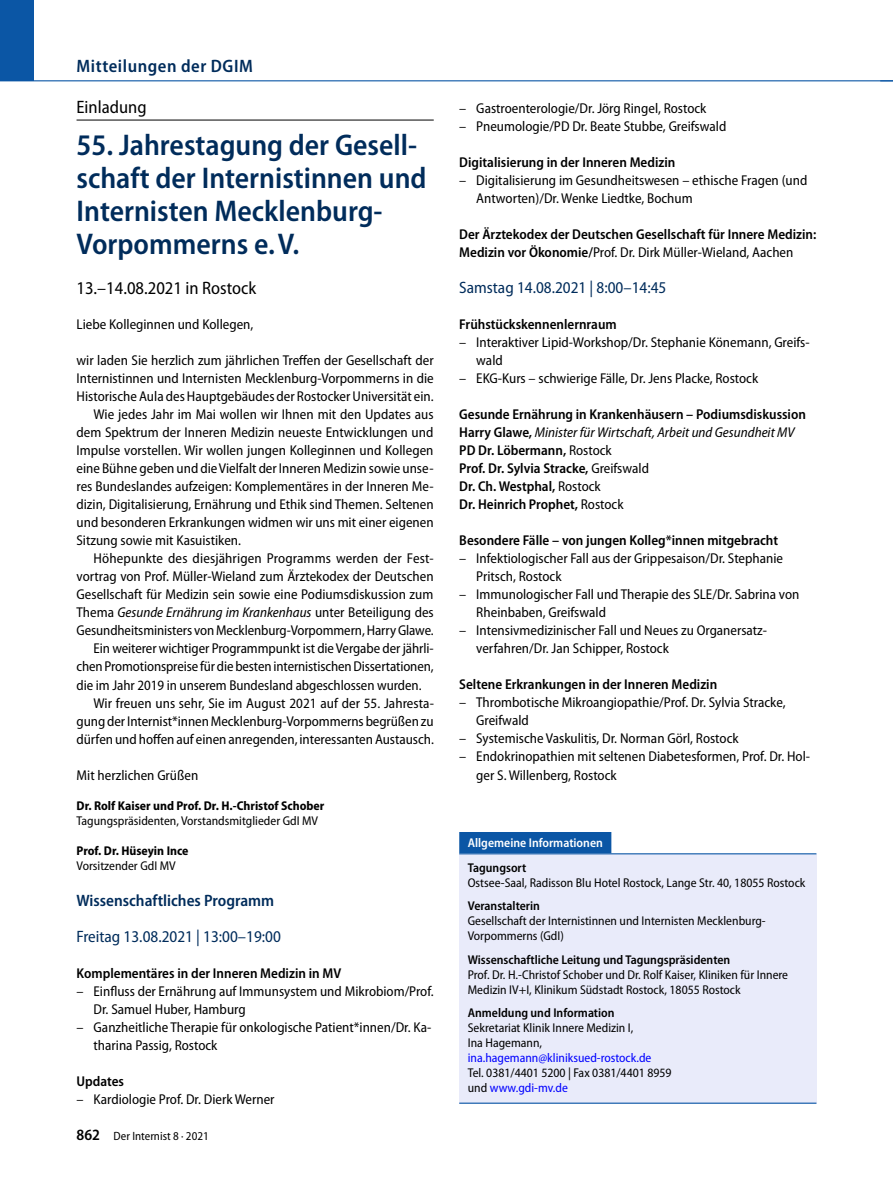
<style>
.page{position:relative;width:893px;height:1187px;background:#fff}
.page>*{position:absolute;margin:0;border:0;box-sizing:border-box;transform-origin:0 0}
.t1{font:600 semi-condensed 30px/33px "Myriad Pro";color:#002c5b}
.t2{font:semi-condensed 18px "Myriad Pro";color:#000}
.t3{font:600 semi-condensed 18px "Myriad Pro";letter-spacing:.03em;color:#002c5b}
.t4{font:semi-condensed 16.5px "Myriad Pro";color:#002c5b}
.t5{font:600 semi-condensed 16.5px "Myriad Pro";color:#002c5b}
.t6{font:semi-condensed 14.25px/18px "Myriad Pro";color:#000}
.t7{font:600 semi-condensed 14.25px/18px "Myriad Pro";color:#000}
.t8{font:italic semi-condensed 14.25px "Myriad Pro";color:#000}
.t9{font:semi-condensed 12.75px/15px "Myriad Pro";color:#000}
.t10{font:600 semi-condensed 12.75px "Myriad Pro";color:#000}
.t11{font:700 semi-condensed 12.75px "Myriad Pro";color:#000}
.t12{font:semi-condensed 12.75px "Myriad Pro";color:#00f}
.t13{font:600 semi-condensed 12.75px "Myriad Pro";color:#fff}
.t14{font:semi-condensed 12px "Myriad Pro";color:#000}
.s1{font-style:normal}
.s2{font-weight:600;font-size:15.75px}
.s3{font-weight:400}
.s4{font-weight:400;font-style:italic}
.s5{color:#00f}
</style>
<div class="page">
<hr style="left:0;top:80px;width:893px;height:1px;background:#0b56a5">
<svg style="left:880px;top:80px;width:13px;height:1px"></svg>
<div style="left:0;top:0;width:34px;height:81px;background:#0b56a5"></div>
<hr style="left:77px;top:120px;width:357px;height:1px;background:#000">
<div style="left:459px;top:853px;width:357px;height:250px;background:#e9ebfa"></div>
<hr style="left:459px;top:853px;width:357px;height:1px;background:#0b56a5">
<hr style="left:459px;top:1102px;width:357px;height:1px;background:#0b56a5">
<div style="left:459px;top:832px;width:152px;height:21px;background:#0b56a5"></div>
<p class="t3" style="left:77px;top:56px;width:178px">Mitteilungen der DGIM</p>
<p class="t2" style="left:77px;top:98px;width:71px">Einladung</p>
<h1 class="t1" style="left:77px;top:129px;width:352px">55. Jahrestagung der Gesell&shy;schaft der Internistinnen und<br>Internisten Mecklenburg-<br>Vorpommerns e.V.</h1>
<p class="t2" style="left:77px;top:278px;width:181px">13.–14.08.2021 in Rostock</p>
<p class="t6" style="left:77px;top:316px;width:178px">Liebe Kolleginnen und Kollegen,</p>
<p class="t6" style="left:77px;top:352px;width:359px">wir laden Sie herzlich zum jährlichen Treffen der Gesellschaft der</p>
<p class="t6" style="left:77px;top:370px;width:359px">Internistinnen und Internisten Mecklenburg-Vorpommerns in die</p>
<p class="t6" style="left:77px;top:388px;width:359px">Historische Aula des Hauptgebäudes der Rostocker Universität ein.</p>
<p class="t6" style="left:94px;top:406px;width:342px">Wie jedes Jahr im Mai wollen wir Ihnen mit den Updates aus</p>
<p class="t6" style="left:77px;top:424px;width:358px">dem Spektrum der Inneren Medizin neueste Entwicklungen und</p>
<p class="t6" style="left:77px;top:442px;width:358px">Impulse vorstellen. Wir wollen jungen Kolleginnen und Kollegen</p>
<p class="t6" style="left:77px;top:460px;width:359px">eine Bühne geben und die Vielfalt der Inneren Medizin sowie unse-</p>
<p class="t6" style="left:77px;top:478px;width:359px">res Bundeslandes aufzeigen: Komplementäres in der Inneren Me-</p>
<p class="t6" style="left:77px;top:496px;width:359px">dizin, Digitalisierung, Ernährung und Ethik sind Themen. Seltenen</p>
<p class="t6" style="left:77px;top:514px;width:359px">und besonderen Erkrankungen widmen wir uns mit einer eigenen</p>
<p class="t6" style="left:77px;top:532px;width:166px">Sitzung sowie mit Kasuistiken.</p>
<p class="t6" style="left:94px;top:550px;width:342px">Höhepunkte des diesjährigen Programms werden der Fest-</p>
<p class="t6" style="left:77px;top:568px;width:359px">vortrag von Prof. Müller-Wieland zum Ärztekodex der Deutschen</p>
<p class="t6" style="left:77px;top:586px;width:358px">Gesellschaft für Medizin sein sowie eine Podiumsdiskussion zum</p>
<p class="t8" style="left:77px;top:605px;width:359px"><span class="s1">Thema</span> Gesunde Ernährung im Krankenhaus <span class="s1">unter Beteiligung des</span></p>
<p class="t6" style="left:77px;top:622px;width:359px">Gesundheitsministers von Mecklenburg-Vorpommern, Harry Glawe.</p>
<p class="t6" style="left:94px;top:640px;width:342px">Ein weiterer wichtiger Programmpunkt ist die Vergabe der jährli-</p>
<p class="t6" style="left:77px;top:658px;width:359px">chen Promotionspreise für die besten internistischen Dissertationen,</p>
<p class="t6" style="left:77px;top:676px;width:346px">die im Jahr 2019 in unserem Bundesland abgeschlossen wurden.</p>
<p class="t6" style="left:94px;top:694px;width:342px">Wir freuen uns sehr, Sie im August 2021 auf der 55. Jahresta-</p>
<p class="t6" style="left:77px;top:712px;width:358px">gung der Internist*innen Mecklenburg-Vorpommerns begrüßen zu</p>
<p class="t6" style="left:77px;top:730px;width:359px">dürfen und hoffen auf einen anregenden, interessanten Austausch.</p>
<p class="t6" style="left:77px;top:766px;width:123px">Mit herzlichen Grüßen</p>
<p class="t11" style="left:77px;top:798px;width:249px">Dr. Rolf Kaiser und Prof. Dr. H.-Christof Schober</p>
<p class="t9" style="left:77px;top:813px;width:243px">Tagungspräsidenten, Vorstandsmitglieder GdI MV</p>
<p class="t11" style="left:77px;top:843px;width:114px">Prof. Dr. Hüseyin Ince</p>
<p class="t9" style="left:77px;top:858px;width:101px">Vorsitzender GdI MV</p>
<p class="t5" style="left:77px;top:890px;width:199px">Wissenschaftliches Programm</p>
<p class="t4" style="left:77px;top:927px;width:206px">Freitag 13.08.2021 | 13:00–19:00</p>
<p class="t7" style="left:77px;top:964px;width:266px">Komplementäres in der Inneren Medizin in MV</p>
<p class="t6" style="left:94px;top:982px;width:342px;text-indent:-17px">– Einfluss der Ernährung auf Immunsystem und Mikrobiom/Prof.<br>Dr. Samuel Huber, Hamburg</p>
<p class="t6" style="left:94px;top:1018px;width:339px;text-indent:-17px">– Ganzheitliche Therapie für onkologische Patient*innen/Dr. Ka&shy;tharina Passig, Rostock</p>
<p class="t7" style="left:77px;top:1072px;width:49px">Updates</p>
<p class="t6" style="left:77px;top:1090px;width:200px">– Kardiologie Prof. Dr. Dierk Werner</p>
<p class="t14" style="left:77px;top:1129px;width:134px"><span class="s2">862</span> Der Internist 8 · 2021</p>
<p class="t6" style="left:459px;top:100px;width:249px">– Gastroenterologie/Dr. Jörg Ringel, Rostock</p>
<p class="t6" style="left:459px;top:118px;width:269px">– Pneumologie/PD Dr. Beate Stubbe, Greifswald</p>
<p class="t7" style="left:459px;top:154px;width:218px">Digitalisierung in der Inneren Medizin</p>
<p class="t6" style="left:476px;top:172px;width:333px;text-indent:-17px">– Digitalisierung im Gesundheitswesen – ethische Fragen (und<br>Antworten)/Dr. Wenke Liedtke, Bochum</p>
<p class="t7" style="left:459px;top:226px;width:359px">Der Ärztekodex der Deutschen Gesellschaft für Innere Medizin:<br>Medizin vor Ökonomie/<span class="s3">Prof. Dr. Dirk Müller-Wieland, Aachen</span></p>
<p class="t4" style="left:459px;top:279px;width:209px">Samstag 14.08.2021 | 8:00–14:45</p>
<p class="t7" style="left:459px;top:316px;width:159px">Frühstückskennenlernraum</p>
<p class="t6" style="left:476px;top:334px;width:335px;text-indent:-17px">– Interaktiver Lipid-Workshop/Dr. Stephanie Könemann, Greifs&shy;wald</p>
<p class="t6" style="left:459px;top:370px;width:300px">– EKG-Kurs – schwierige Fälle, Dr. Jens Placke, Rostock</p>
<p class="t7" style="left:459px;top:406px;width:348px">Gesunde Ernährung in Krankenhäusern – Podiumsdiskussion Harry Glawe, <span class="s4">Minister für Wirtschaft, Arbeit und Gesundheit MV </span>PD Dr. Löbermann, <span class="s3">Rostock<br></span>Prof. Dr. Sylvia Stracke, <span class="s3">Greifswald<br></span>Dr. Ch. Westphal, <span class="s3">Rostock<br></span>Dr. Heinrich Prophet, <span class="s3">Rostock</span></p>
<p class="t7" style="left:459px;top:532px;width:320px">Besondere Fälle – von jungen Kolleg*innen mitgebracht</p>
<p class="t6" style="left:476px;top:550px;width:308px;text-indent:-17px">– Infektiologischer Fall aus der Grippesaison/Dr. Stephanie<br>Pritsch, Rostock</p>
<p class="t6" style="left:476px;top:586px;width:325px;text-indent:-17px">– Immunologischer Fall und Therapie des SLE/Dr. Sabrina von<br>Rheinbaben, Greifswald</p>
<p class="t6" style="left:476px;top:622px;width:292px;text-indent:-17px">– Intensivmedizinischer Fall und Neues zu Organersatz&shy;verfahren/Dr. Jan Schipper, Rostock</p>
<p class="t7" style="left:459px;top:676px;width:260px">Seltene Erkrankungen in der Inneren Medizin</p>
<p class="t6" style="left:476px;top:694px;width:311px;text-indent:-17px">– Thrombotische Mikroangiopathie/Prof. Dr. Sylvia Stracke,<br>Greifwald</p>
<p class="t6" style="left:459px;top:730px;width:281px">– Systemische Vaskulitis, Dr. Norman Görl, Rostock</p>
<p class="t6" style="left:476px;top:748px;width:335px;text-indent:-17px">– Endokrinopathien mit seltenen Diabetesformen, Prof. Dr. Hol&shy;ger S. Willenberg, Rostock</p>
<p class="t13" style="left:468px;top:835px;width:137px">Allgemeine Informationen</p>
<p class="t10" style="left:468px;top:860px;width:60px">Tagungsort</p>
<p class="t9" style="left:468px;top:875px;width:339px">Ostsee-Saal, Radisson Blu Hotel Rostock, Lange Str. 40, 18055 Rostock</p>
<p class="t10" style="left:468px;top:899px;width:74px">Veranstalterin</p>
<p class="t9" style="left:468px;top:913px;width:299px">Gesellschaft der Internistinnen und Internisten Mecklenburg-<br>Vorpommerns (GdI)</p>
<p class="t10" style="left:468px;top:952px;width:264px">Wissenschaftliche Leitung und Tagungspräsidenten</p>
<p class="t9" style="left:468px;top:967px;width:322px">Prof. Dr. H.-Christof Schober und Dr. Rolf Kaiser, Kliniken für Innere<br>Medizin IV+I, Klinikum Südstadt Rostock, 18055 Rostock</p>
<p class="t10" style="left:468px;top:1006px;width:148px">Anmeldung und Information</p>
<p class="t9" style="left:468px;top:1020px;width:167px">Sekretariat Klinik Innere Medizin I,<br>Ina Hagemann,</p>
<p class="t12" style="left:468px;top:1051px;width:185px">ina.hagemann@kliniksued-rostock.de</p>
<p class="t9" style="left:468px;top:1065px;width:205px">Tel. 0381/4401 5200 | Fax 0381/4401 8959 und <span class="s5">www.gdi-mv.de</span></p>
</div>
